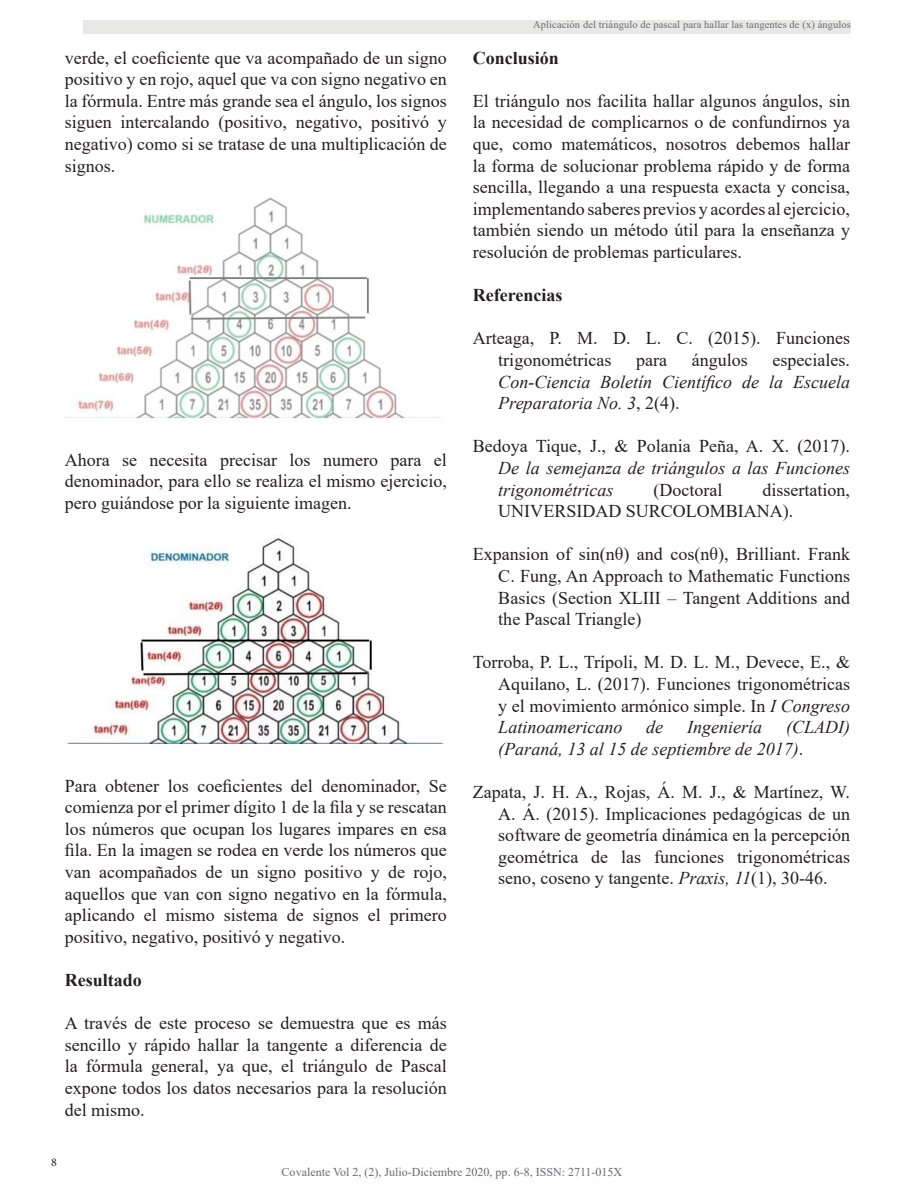
<style>
.page{position:relative;width:919px;height:1188px;background:#fff}
.page>*{position:absolute;margin:0;border:0;box-sizing:border-box;transform-origin:0 0}
.Estilo_de_párrafo_1{font:18px/21.6px "Times New Roman";color:#231f20;text-align:justify}
.Referencias{font:18px/21.6px "Times New Roman";color:#231f20;text-align:justify}
.Referencias-2{font:italic 18px/21.6px "Times New Roman";color:#231f20;text-align:justify}
.Estilo_de_párrafo_1-2{font:700 18px "Times New Roman";color:#231f20}
.t1{font:12px "Times New Roman";color:#69696c}
.t2{font:12px "Minion Pro";color:#231f20}
.t3{font:10.5px "Times New Roman";letter-spacing:.01em;color:#69696c}
.s1{font-style:normal}
.s2{font-style:italic}
</style>
<div class="page">
<div style="left:83px;top:20px;width:767px;height:14px;background:#e8e9e7"></div>
<img style="left:65px;top:197px;width:376px;height:223px">
<img style="left:67px;top:538px;width:377px;height:207px">
<p class="Estilo_de_párrafo_1" style="left:65px;top:46px;width:384px">verde, el coeficiente que va acompañado de un signo positivo y en rojo, aquel que va con signo negativo en la fórmula. Entre más grande sea el ángulo, los signos siguen intercalando (positivo, negativo, positivó y negativo) como si se tratase de una multiplicación de signos.</p>
<p class="Estilo_de_párrafo_1" style="left:65px;top:448px;width:384px">Ahora se necesita precisar los numero para el denominador, para ello se realiza el mismo ejercicio, pero guiándose por la siguiente imagen.</p>
<p class="Estilo_de_párrafo_1" style="left:65px;top:774px;width:384px">Para obtener los coeficientes del denominador, Se comienza por el primer dígito 1 de la fila y se rescatan los números que ocupan los lugares impares en esa fila. En la imagen se rodea en verde los números que van acompañados de un signo positivo y de rojo, aquellos que van con signo negativo en la fórmula, aplicando el mismo sistema de signos el primero positivo, negativo, positivó y negativo.</p>
<p class="Estilo_de_párrafo_1-2" style="left:65px;top:967px;width:79px">Resultado</p>
<p class="Estilo_de_párrafo_1" style="left:65px;top:1012px;width:384px">A través de este proceso se demuestra que es más sencillo y rápido hallar la tangente a diferencia de la fórmula general, ya que, el triángulo de Pascal expone todos los datos necesarios para la resolución del mismo.</p>
<p class="t3" style="left:533px;top:17px;width:319px">Aplicación del triángulo de pascal para hallar las tangentes de (x) ángulos</p>
<p class="Estilo_de_párrafo_1-2" style="left:472px;top:44px;width:88px">Conclusión</p>
<p class="Estilo_de_párrafo_1" style="left:472px;top:89px;width:379px">El triángulo nos facilita hallar algunos ángulos, sin la necesidad de complicarnos o de confundirnos ya que, como matemáticos, nosotros debemos hallar la forma de solucionar problema rápido y de forma sencilla, llegando a una respuesta exacta y concisa, implementando saberes previos y acordes al ejercicio, también siendo un método útil para la enseñanza y resolución de problemas particulares.</p>
<p class="Estilo_de_párrafo_1-2" style="left:472px;top:282px;width:91px">Referencias</p>
<p class="Referencias" style="left:498px;top:327px;width:353px;text-indent:-26px">Arteaga, P. M. D. L. C. (2015). Funciones trigonométricas</p>
<p class="Referencias-2" style="left:498px;top:349px;width:353px;text-indent:274px"><span class="s1">especiales.<br></span>Con-Ciencia Boletín Científico de la Escuela Preparatoria No. 3<span class="s1">, 2(4).</span></p>
<p class="Referencias-2" style="left:498px;top:435px;width:353px;text-indent:-26px"><span class="s1">Bedoya Tique, J., &amp; Polania Peña, A. X. (2017).<br></span>De la semejanza de triángulos a las Funciones trigonométricas</p>
<p class="Referencias" style="left:636px;top:349px;width:32px">para</p>
<p class="Referencias" style="left:691px;top:349px;width:57px">ángulos</p>
<p class="Referencias" style="left:498px;top:478px;width:353px;text-indent:264px">dissertation,<br>UNIVERSIDAD SURCOLOMBIANA).</p>
<p class="Referencias" style="left:498px;top:543px;width:353px;text-indent:-26px">Expansion of sin(nθ) and cos(nθ), Brilliant. Frank C. Fung, An Approach to Mathematic Functions Basics (Section XLIII – Tangent Additions and the Pascal Triangle)</p>
<p class="Referencias" style="left:498px;top:651px;width:353px;text-indent:-26px">Torroba, P. L., Trípoli, M. D. L. M., Devece, E., &amp; Aquilano, L. (2017). Funciones trigonométricas y el movimiento armónico simple. In <span class="s2">I Congreso Latinoamericano</span></p>
<p class="Referencias" style="left:653px;top:478px;width:70px">(Doctoral</p>
<p class="Referencias-2" style="left:498px;top:716px;width:353px;text-indent:288px">(CLADI) (Paraná, 13 al 15 de septiembre de 2017)<span class="s1">.</span></p>
<p class="Referencias" style="left:498px;top:781px;width:353px;text-indent:-26px">Zapata, J. H. A., Rojas, Á. M. J., &amp; Martínez, W.<br>A. Á. (2015). Implicaciones pedagógicas de un software de geometría dinámica en la percepción geométrica de las funciones trigonométricas seno, coseno y tangente. <span class="s2">Praxis, 11</span>(1), 30-46.</p>
<p class="Referencias-2" style="left:646px;top:716px;width:18px">de</p>
<p class="Referencias-2" style="left:687px;top:716px;width:76px">Ingeniería</p>
<p class="t2" style="left:51px;top:1154px;width:7px">8</p>
<p class="t1" style="left:281px;top:1164px;width:342px">Covalente Vol 2, (2), Julio-Diciembre 2020, pp. 6-8, ISSN: 2711-015X</p>
</div>
